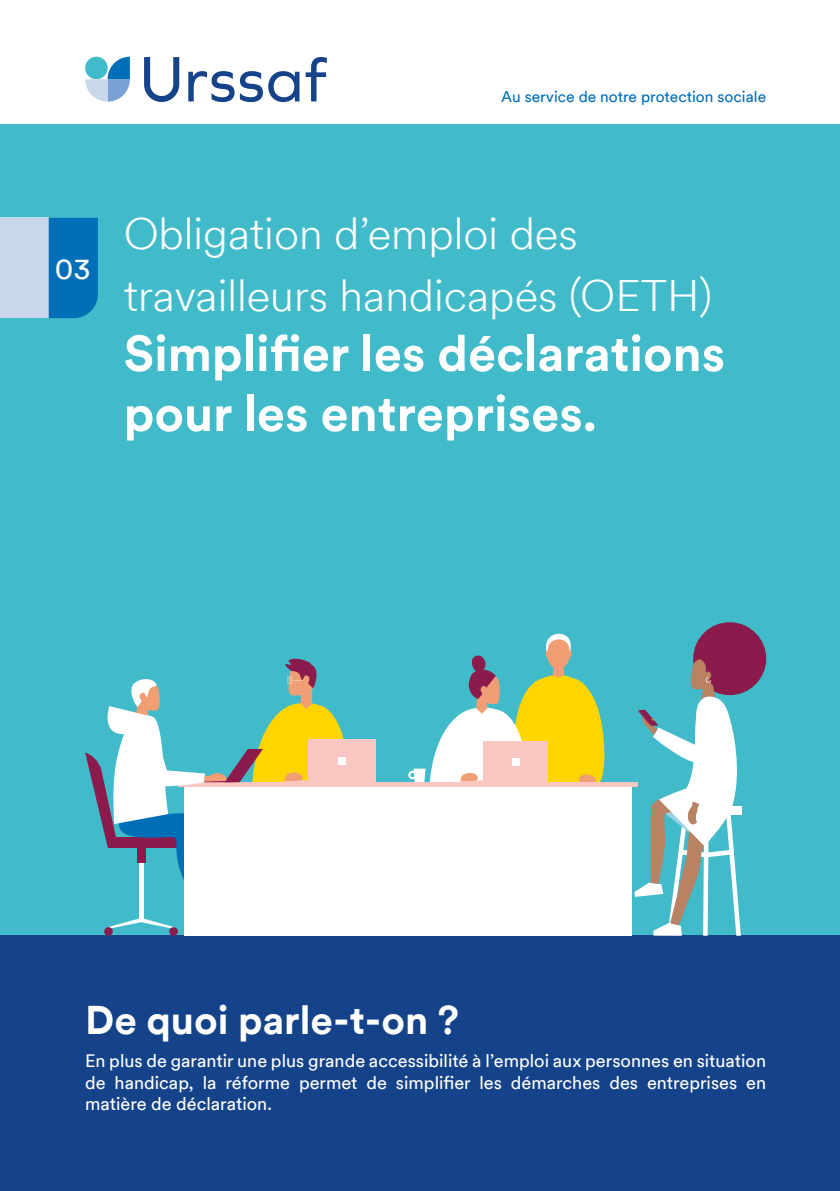
<style>
.page{position:relative;width:840px;height:1191px;background:#fff}
.page>*{position:absolute;margin:0;border:0;box-sizing:border-box;transform-origin:0 0}
.t1{font:700 50px/60px "Circular";color:#fff}
.t2{font:300 44px/62.4px "Circular";color:#fff}
.t3{font:700 40px "Circular";color:#fff}
.t4{font:30px "Circular";color:#fff}
.t5{font:18px/21.6px "Circular";color:#fff;text-align:justify}
.t6{font:15.4px "Circular";color:#006fb8}
</style>
<div class="page">
<div style="left:0;top:125px;width:839px;height:1066px;background:#41bbc9"></div>
<div style="left:0;top:935px;width:839px;height:256px;background:#154389"></div>
<div style="left:0;top:218px;width:49px;height:100px;background:#c8d7ec"></div>
<div style="left:49px;top:218px;width:49px;height:100px;background:#006fb8"></div>
<svg style="left:85px;top:57px;width:45px;height:45px"></svg>
<svg style="left:144px;top:57px;width:35px;height:45px"></svg>
<svg style="left:188px;top:71px;width:46px;height:31px"></svg>
<svg style="left:240px;top:71px;width:59px;height:31px"></svg>
<svg style="left:305px;top:57px;width:22px;height:44px"></svg>
<div style="left:308px;top:739px;width:67px;height:43px;background:#f9c6c1"></div>
<svg style="left:408px;top:633px;width:197px;height:149px"></svg>
<div style="left:178px;top:782px;width:459px;height:5px;background:#f9c6c1"></div>
<div style="left:692px;top:622px;width:74px;height:73px;background:#8b1a4d;border-radius:50%"></div>
<div style="left:104px;top:927px;width:9px;height:8px;background:#8b1a4d;border-radius:50%"></div>
<div style="left:169px;top:927px;width:9px;height:8px;background:#8b1a4d;border-radius:50%"></div>
<div style="left:183px;top:787px;width:448px;height:148px;background:#fff"></div>
<svg style="left:634px;top:653px;width:108px;height:282px"></svg>
<svg style="left:85px;top:658px;width:261px;height:271px"></svg>
<p class="t6" style="left:501px;top:86px;width:266px">Au service de notre protection sociale</p>
<h3 class="t4" style="left:55px;top:248px;width:37px">03</h3>
<h2 class="t2" style="left:124px;top:200px;width:589px">Obligation d’emploi des travailleurs handicapés (OETH)</h2>
<h1 class="t1" style="left:124px;top:321px;width:602px">Simplifier les déclarations pour les entreprises.</h1>
<h3 class="t3" style="left:85px;top:992px;width:375px">De quoi parle-t-on ?</h3>
<p class="t5" style="left:85px;top:1049px;width:682px">En plus de garantir une plus grande accessibilité à l’emploi aux personnes en situation de handicap, la réforme permet de simplifier les démarches des entreprises en matière de déclaration.</p>
</div>
